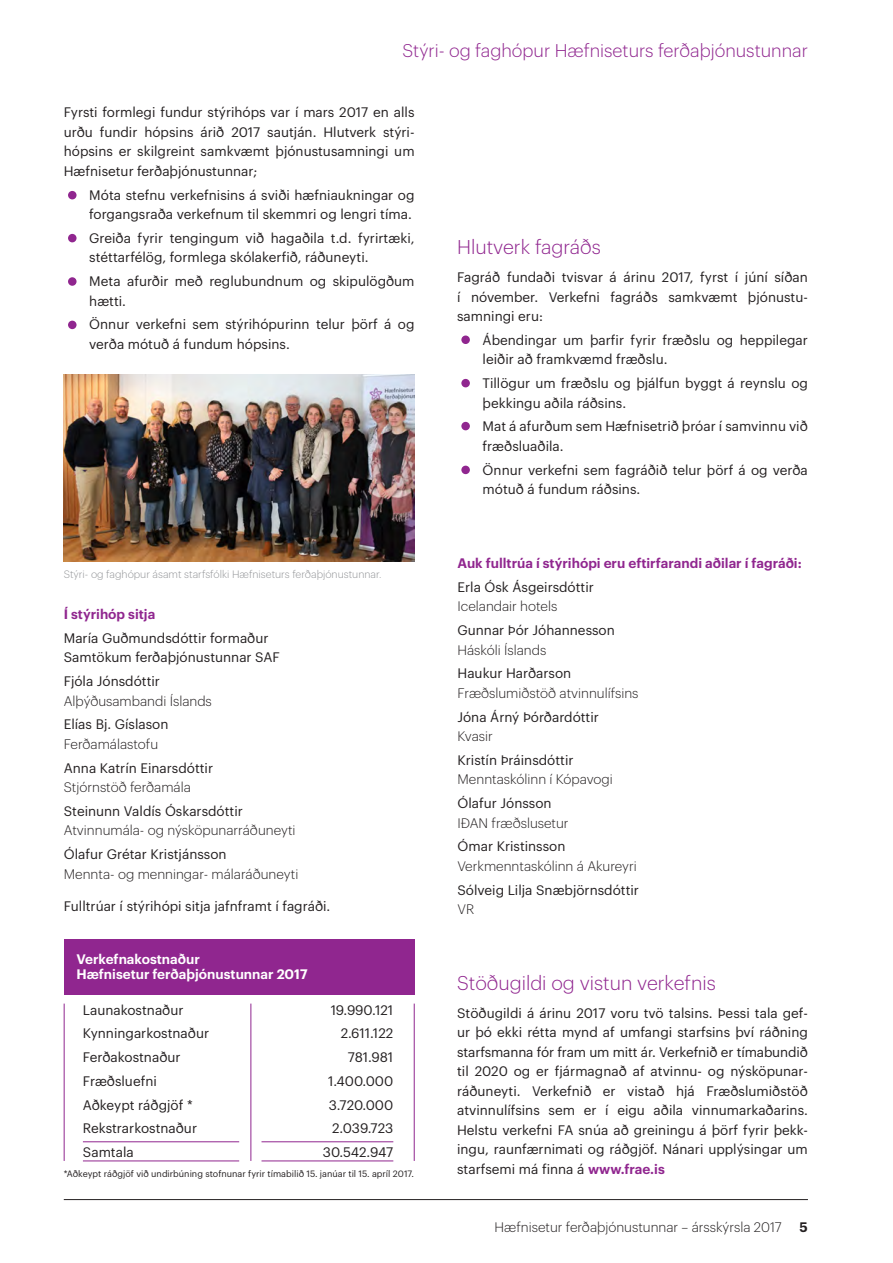
<style>
.page{position:relative;width:893px;height:1263px;background:#fff}
.page>*{position:absolute;margin:0;border:0;box-sizing:border-box;transform-origin:0 0}
.t1{font:300 19.5px "Graphik LC";color:#90268f}
.t2{font:300 18px "Graphik LC";color:#90268f}
.t3{font:13.5px/19.5px "Graphik LC";color:#231f20}
.t4{font:300 13.5px "Graphik LC";color:#231f20}
.t5{font:600 13.5px "Graphik LC";color:#90268f}
.t6{font:600 13.5px/15px "Graphik LC";color:#fff}
.t7{font:600 13.5px "Graphik LC";color:#231f20}
.t8{font:300 10.5px "Graphik LC";color:#939598}
.t9{font:9px "Graphik LC";color:#231f20}
.s1{font-weight:600;color:#90268f}
</style>
<div class="page">
<hr style="left:64px;top:1199px;width:744px;height:1px;background:#231f20">
<img style="left:64px;top:374px;width:351px;height:187px">
<div style="left:68px;top:191px;width:9px;height:8px;background:#90268f;border-radius:50%"></div>
<div style="left:64px;top:940px;width:351px;height:55px;background:#90268f"></div>
<hr style="left:250px;top:1003px;width:1px;height:158px;background:#90268f">
<hr style="left:64px;top:1003px;width:1px;height:158px;background:#90268f">
<hr style="left:414px;top:1003px;width:1px;height:158px;background:#90268f">
<hr style="left:83px;top:1141px;width:156px;height:1px;background:#90268f">
<hr style="left:261px;top:1141px;width:132px;height:1px;background:#90268f">
<hr style="left:83px;top:1160px;width:156px;height:1px;background:#90268f">
<hr style="left:261px;top:1160px;width:132px;height:1px;background:#90268f">
<div style="left:68px;top:234px;width:9px;height:8px;background:#90268f;border-radius:50%"></div>
<div style="left:68px;top:277px;width:9px;height:9px;background:#90268f;border-radius:50%"></div>
<div style="left:68px;top:321px;width:9px;height:8px;background:#90268f;border-radius:50%"></div>
<div style="left:461px;top:335px;width:9px;height:9px;background:#90268f;border-radius:50%"></div>
<div style="left:461px;top:379px;width:9px;height:8px;background:#90268f;border-radius:50%"></div>
<div style="left:461px;top:422px;width:9px;height:8px;background:#90268f;border-radius:50%"></div>
<div style="left:461px;top:466px;width:9px;height:8px;background:#90268f;border-radius:50%"></div>
<h2 class="t2" style="left:402px;top:38px;width:407px">Stýri- og faghópur Hæfniseturs ferðaþjónustunnar</h2>
<p class="t3" style="left:64px;top:102px;width:352px;text-align:justify">Fyrsti formlegi fundur stýrihóps var í mars 2017 en alls urðu fundir hópsins árið 2017 sautján. Hlutverk stýri&shy;hópsins er skilgreint samkvæmt þjónustusamningi um Hæfnisetur ferðaþjónustunnar;</p>
<p class="t3" style="left:89px;top:184px;width:327px">Móta stefnu verkefnisins á sviði hæfniaukningar og forgangsraða verkefnum til skemmri og lengri tíma.</p>
<p class="t3" style="left:89px;top:227px;width:327px">Greiða fyrir tengingum við hagaðila t.d. fyrirtæki, stéttarfélög, formlega skólakerfið, ráðuneyti.</p>
<p class="t3" style="left:89px;top:270px;width:327px">Meta afurðir með reglubundnum og skipulögðum hætti.</p>
<p class="t3" style="left:89px;top:314px;width:327px">Önnur verkefni sem stýrihópurinn telur þörf á og verða mótuð á fundum hópsins.</p>
<p class="t8" style="left:64px;top:567px;width:319px">Stýri- og faghópur ásamt starfsfólki Hæfniseturs ferðaþjónustunnar.</p>
<p class="t5" style="left:64px;top:604px;width:93px">Í stýrihóp sitja</p>
<p class="t3" style="left:64px;top:627px;width:218px">María Guðmundsdóttir formaður<br>Samtökum ferðaþjónustunnar SAF</p>
<p class="t3" style="left:64px;top:670px;width:98px">Fjóla Jónsdóttir</p>
<p class="t4" style="left:64px;top:691px;width:150px">Alþýðusambandi Íslands</p>
<p class="t3" style="left:64px;top:713px;width:106px">Elías Bj. Gíslason</p>
<p class="t4" style="left:64px;top:734px;width:96px">Ferðamálastofu</p>
<p class="t3" style="left:64px;top:757px;width:151px">Anna Katrín Einarsdóttir</p>
<p class="t4" style="left:64px;top:777px;width:129px">Stjórnstöð ferðamála</p>
<p class="t3" style="left:64px;top:800px;width:181px">Steinunn Valdís Óskarsdóttir</p>
<p class="t4" style="left:64px;top:820px;width:233px">Atvinnumála- og nýsköpunarráðuneyti</p>
<p class="t3" style="left:64px;top:843px;width:164px">Ólafur Grétar Kristjánsson</p>
<p class="t4" style="left:64px;top:864px;width:236px">Mennta- og menningar- málaráðuneyti</p>
<p class="t3" style="left:64px;top:895px;width:268px">Fulltrúar í stýrihópi sitja jafnframt í fagráði.</p>
<p class="t6" style="left:77px;top:950px;width:233px">Verkefnakostnaður<br>Hæfnisetur ferðaþjónustunnar 2017</p>
<p class="t3" style="left:83px;top:997px;width:128px;line-height:23.7px">Launakostnaður<br>Kynningarkostnaður<br>Ferðakostnaður<br>Fræðsluefni<br>Aðkeypt ráðgjöf *<br>Rekstrarkostnaður<br>Samtala</p>
<p class="t3" style="left:323px;top:997px;width:72px;line-height:23.7px;text-align:right">19.990.121<br>2.611.122<br>781.981<br>1.400.000<br>3.720.000<br>2.039.723<br>30.542.947</p>
<p class="t9" style="left:64px;top:1167px;width:352px">*Aðkeypt ráðgjöf við undirbúning stofnunar fyrir tímabilið 15. janúar til 15. apríl 2017.</p>
<h1 class="t1" style="left:457px;top:233px;width:145px">Hlutverk fagráðs</h1>
<p class="t3" style="left:457px;top:266px;width:352px;text-align:justify">Fagráð fundaði tvisvar á árinu 2017, fyrst í júní síðan í nóvember. Verkefni fagráðs samkvæmt þjónustu&shy;samningi eru:</p>
<p class="t3" style="left:483px;top:329px;width:327px">Ábendingar um þarfir fyrir fræðslu og heppilegar leiðir að framkvæmd fræðslu.</p>
<p class="t3" style="left:483px;top:372px;width:327px">Tillögur um fræðslu og þjálfun byggt á reynslu og þekkingu aðila ráðsins.</p>
<p class="t3" style="left:483px;top:416px;width:327px">Mat á afurðum sem Hæfnisetrið þróar í samvinnu við fræðsluaðila.</p>
<p class="t3" style="left:483px;top:459px;width:327px">Önnur verkefni sem fagráðið telur þörf á og verða mótuð á fundum ráðsins.</p>
<p class="t5" style="left:457px;top:553px;width:346px">Auk fulltrúa í stýrihópi eru eftirfarandi aðilar í fagráði:</p>
<p class="t3" style="left:457px;top:576px;width:138px">Erla Ósk Ásgeirsdóttir</p>
<p class="t4" style="left:457px;top:597px;width:101px">Icelandair hotels</p>
<p class="t3" style="left:457px;top:619px;width:159px">Gunnar Þór Jóhannesson</p>
<p class="t4" style="left:457px;top:640px;width:90px">Háskóli Íslands</p>
<p class="t3" style="left:457px;top:663px;width:115px">Haukur Harðarson</p>
<p class="t4" style="left:457px;top:683px;width:182px">Fræðslumiðstöð atvinnulífsins</p>
<p class="t3" style="left:457px;top:706px;width:143px">Jóna Árný Þórðardóttir</p>
<p class="t4" style="left:457px;top:726px;width:37px">Kvasir</p>
<p class="t3" style="left:457px;top:749px;width:118px">Kristín Þráinsdóttir</p>
<p class="t4" style="left:457px;top:770px;width:157px">Menntaskólinn í Kópavogi</p>
<p class="t3" style="left:457px;top:792px;width:96px">Ólafur Jónsson</p>
<p class="t4" style="left:457px;top:813px;width:113px">IÐAN fræðslusetur</p>
<p class="t3" style="left:457px;top:835px;width:109px">Ómar Kristinsson</p>
<p class="t4" style="left:457px;top:856px;width:181px">Verkmenntaskólinn á Akureyri</p>
<p class="t3" style="left:457px;top:879px;width:183px">Sólveig Lilja Snæbjörnsdóttir</p>
<p class="t4" style="left:457px;top:899px;width:18px">VR</p>
<h1 class="t1" style="left:457px;top:968px;width:260px">Stöðugildi og vistun verkefnis</h1>
<p class="t3" style="left:457px;top:1002px;width:352px;text-align:justify">Stöðugildi á árinu 2017 voru tvö talsins. Þessi tala gef&shy;ur þó ekki rétta mynd af umfangi starfsins því ráðning starfsmanna fór fram um mitt ár. Verkefnið er tímabundið til 2020 og er fjármagnað af atvinnu- og nýsköpunar&shy;ráðuneyti. Verkefnið er vistað hjá Fræðslumiðstöð atvinnulífsins sem er í eigu aðila vinnumarkaðarins.<br>Helstu verkefni FA snúa að greiningu á þörf fyrir þekk&shy;ingu, raunfærnimati og ráðgjöf. Nánari upplýsingar um starfsemi má finna á <span class="s1">www.frae.is</span></p>
<p class="t4" style="left:495px;top:1217px;width:289px">Hæfnisetur ferðaþjónustunnar – ársskýrsla 2017</p>
<p class="t7" style="left:800px;top:1216px;width:10px">5</p>
</div>
